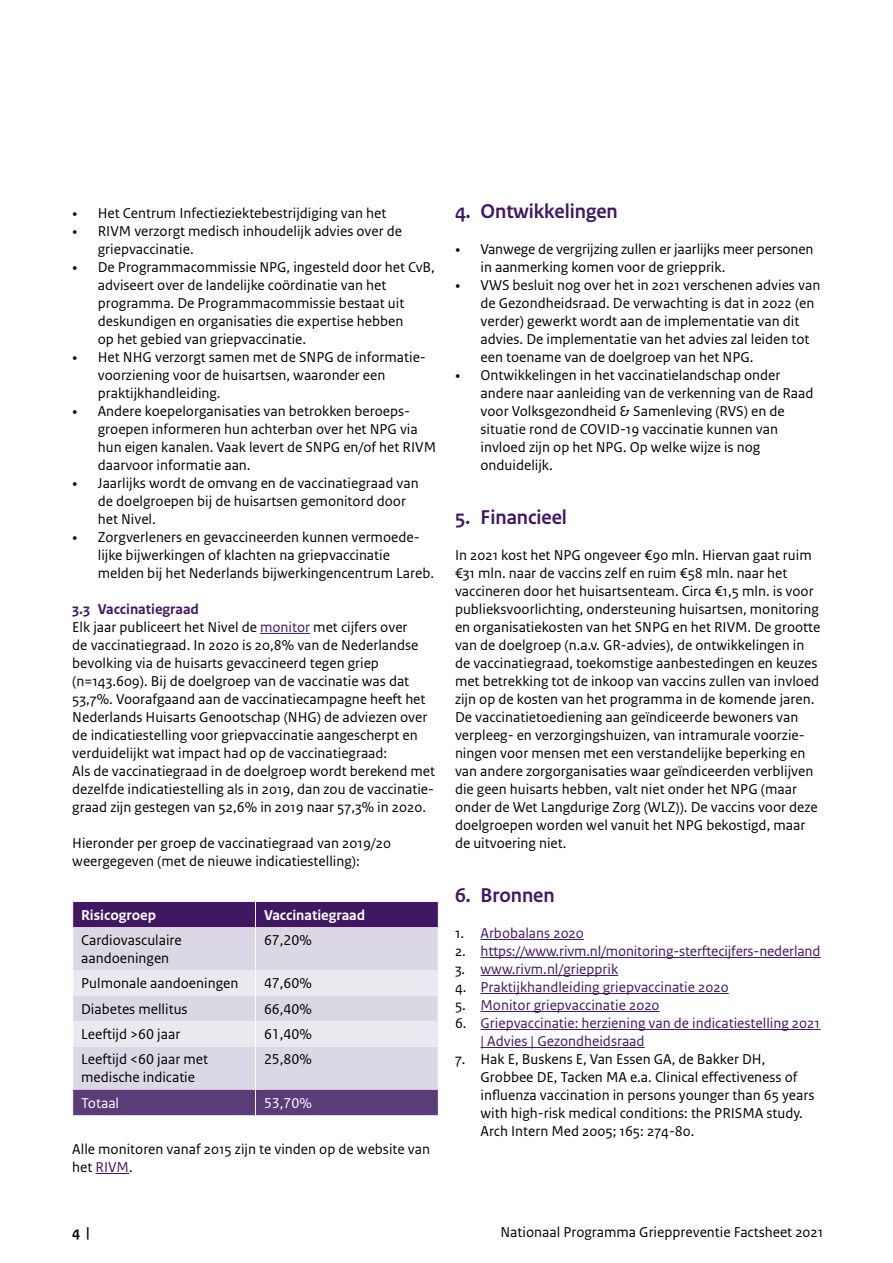
<style>
.page{position:relative;width:893px;height:1263px;background:#fff}
.page>*{position:absolute;margin:0;border:0;box-sizing:border-box;transform-origin:0 0}
._05_RIVM_Paragraafko{font:700 21px "Rijksoverheid Sans Heading";color:#411663}
._10_RIVM_Broodtekst{font:15px/18px "Rijksoverheid Sans Text";color:#000}
.t1{font:15px/18px "Rijksoverheid Sans Text";color:#411663}
._32_RIVM_Tabel_Brood{font:15px/18px "Rijksoverheid Sans Text";color:#000}
._31_RIVM_Tabel_Kop_1{font:700 15px "Rijksoverheid Sans Text";color:#fff}
._08_RIVM_Tussenkop{font:700 15px "Rijksoverheid Sans Text";color:#411663}
._32_RIVM_Tabel_Brood-2{font:15px "Rijksoverheid Sans Text";color:#fff}
.t2{font:700 15px "Rijksoverheid Sans Text";color:#000}
.s1{font-family:"Rijksoverheid Serif"}
.s2{color:#411663}
.s3{color:#000}
</style>
<div class="page">
<hr style="left:260px;top:633px;width:50px;height:1px;background:#411663">
<hr style="left:96px;top:1173px;width:33px;height:1px;background:#411663">
<div style="left:73px;top:927px;width:365px;height:163px;background:#dcd7e5"></div>
<hr style="left:255px;top:927px;width:1px;height:43px;background:#fff">
<hr style="left:255px;top:1046px;width:1px;height:44px;background:#fff">
<div style="left:72px;top:902px;width:367px;height:25px;background:#411663"></div>
<svg style="left:73px;top:970px;width:365px;height:76px;background:#e6e2ec"></svg>
<div style="left:72px;top:1090px;width:366px;height:25px;background:#5a3c78"></div>
<hr style="left:480px;top:939px;width:104px;height:1px;background:#411663">
<hr style="left:480px;top:957px;width:341px;height:1px;background:#411663">
<hr style="left:480px;top:975px;width:138px;height:1px;background:#411663">
<hr style="left:480px;top:993px;width:249px;height:1px;background:#411663">
<hr style="left:480px;top:1011px;width:180px;height:1px;background:#411663">
<hr style="left:480px;top:1029px;width:341px;height:1px;background:#411663">
<hr style="left:480px;top:1047px;width:165px;height:1px;background:#411663">
<p class="_10_RIVM_Broodtekst" style="left:72px;top:204px;width:316px"><span class="s1">•</span> Het Centrum Infectieziektebestrijdiging van het</p>
<p class="_10_RIVM_Broodtekst" style="left:98px;top:222px;width:306px;text-indent:-26px"><span class="s1">•</span> RIVM verzorgt medisch inhoudelijk advies over de griepvaccinatie.</p>
<p class="_10_RIVM_Broodtekst" style="left:98px;top:258px;width:339px;text-indent:-26px"><span class="s1">•</span> De Programmacommissie NPG, ingesteld door het CvB, adviseert over de landelijke coördinatie van het programma. De Programmacommissie bestaat uit deskundigen en organisaties die expertise hebben<br>op het gebied van griepvaccinatie.</p>
<p class="_10_RIVM_Broodtekst" style="left:98px;top:348px;width:330px;text-indent:-26px"><span class="s1">•</span> Het NHG verzorgt samen met de SNPG de informatie&shy;voorziening voor de huisartsen, waaronder een praktijkhandleiding.</p>
<p class="_10_RIVM_Broodtekst" style="left:98px;top:402px;width:340px;text-indent:-26px"><span class="s1">•</span> Andere koepelorganisaties van betrokken beroeps&shy;groepen informeren hun achterban over het NPG via hun eigen kanalen. Vaak levert de SNPG en/of het RIVM daarvoor informatie aan.</p>
<p class="_10_RIVM_Broodtekst" style="left:98px;top:474px;width:322px;text-indent:-26px"><span class="s1">•</span> Jaarlijks wordt de omvang en de vaccinatiegraad van de doelgroepen bij de huisartsen gemonitord door het Nivel.</p>
<p class="_10_RIVM_Broodtekst" style="left:98px;top:528px;width:338px;text-indent:-26px"><span class="s1">•</span> Zorgverleners en gevaccineerden kunnen vermoede&shy;lijke bijwerkingen of klachten na griepvaccinatie melden bij het Nederlands bijwerkingencentrum Lareb.</p>
<h3 class="_08_RIVM_Tussenkop" style="left:72px;top:600px;width:128px">3.3 Vaccinatiegraad</h3>
<p class="_10_RIVM_Broodtekst" style="left:72px;top:618px;width:364px">Elk jaar publiceert het Nivel de <span class="s2">monitor</span> met cijfers over<br>de vaccinatiegraad. In 2020 is 20,8% van de Nederlandse bevolking via de huisarts gevaccineerd tegen griep (n=143.609). Bij de doelgroep van de vaccinatie was dat 53,7%. Voorafgaand aan de vaccinatiecampagne heeft het Nederlands Huisarts Genootschap (NHG) de adviezen over de indicatiestelling voor griepvaccinatie aangescherpt en verduidelijkt wat impact had op de vaccinatiegraad:<br>Als de vaccinatiegraad in de doelgroep wordt berekend met dezelfde indicatiestelling als in 2019, dan zou de vaccinatie&shy;graad zijn gestegen van 52,6% in 2019 naar 57,3% in 2020.</p>
<p class="_10_RIVM_Broodtekst" style="left:72px;top:834px;width:320px">Hieronder per groep de vaccinatiegraad van 2019/20 weergegeven (met de nieuwe indicatiestelling):</p>
<p class="_31_RIVM_Tabel_Kop_1" style="left:81px;top:906px;width:76px">Risicogroep</p>
<p class="_31_RIVM_Tabel_Kop_1" style="left:264px;top:906px;width:103px">Vaccinatiegraad</p>
<p class="_32_RIVM_Tabel_Brood" style="left:81px;top:931px;width:102px">Cardiovasculaire aandoeningen</p>
<p class="_32_RIVM_Tabel_Brood" style="left:264px;top:931px;width:49px">67,20%</p>
<p class="_32_RIVM_Tabel_Brood" style="left:81px;top:974px;width:159px">Pulmonale aandoeningen</p>
<p class="_32_RIVM_Tabel_Brood" style="left:264px;top:974px;width:49px">47,60%</p>
<p class="_32_RIVM_Tabel_Brood" style="left:81px;top:1000px;width:108px">Diabetes mellitus</p>
<p class="_32_RIVM_Tabel_Brood" style="left:264px;top:1000px;width:49px">66,40%</p>
<p class="_32_RIVM_Tabel_Brood" style="left:81px;top:1025px;width:101px">Leeftijd &gt;60 jaar</p>
<p class="_32_RIVM_Tabel_Brood" style="left:264px;top:1025px;width:49px">61,40%</p>
<p class="_32_RIVM_Tabel_Brood" style="left:81px;top:1050px;width:128px">Leeftijd &lt;60 jaar met medische indicatie</p>
<p class="_32_RIVM_Tabel_Brood" style="left:264px;top:1050px;width:49px">25,80%</p>
<p class="_32_RIVM_Tabel_Brood-2" style="left:81px;top:1094px;width:40px">Totaal</p>
<p class="_32_RIVM_Tabel_Brood-2" style="left:264px;top:1094px;width:49px">53,70%</p>
<p class="_10_RIVM_Broodtekst" style="left:72px;top:1140px;width:359px">Alle monitoren vanaf 2015 zijn te vinden op de website van het <span class="s2">RIVM</span>.</p>
<p class="_05_RIVM_Paragraafko" style="left:455px;top:199px;width:164px">4. Ontwikkelingen</p>
<p class="_10_RIVM_Broodtekst" style="left:480px;top:240px;width:334px;text-indent:-26px"><span class="s1">•</span> Vanwege de vergrijzing zullen er jaarlijks meer personen in aanmerking komen voor de griepprik.</p>
<p class="_10_RIVM_Broodtekst" style="left:480px;top:276px;width:341px;text-indent:-26px"><span class="s1">•</span> VWS besluit nog over het in 2021 verschenen advies van de Gezondheidsraad. De verwachting is dat in 2022 (en verder) gewerkt wordt aan de implementatie van dit advies. De implementatie van het advies zal leiden tot een toename van de doelgroep van het NPG.</p>
<p class="_10_RIVM_Broodtekst" style="left:480px;top:366px;width:334px;text-indent:-26px"><span class="s1">•</span> Ontwikkelingen in het vaccinatielandschap onder andere naar aanleiding van de verkenning van de Raad voor Volksgezondheid &amp; Samenleving (RVS) en de situatie rond de COVID-19 vaccinatie kunnen van invloed zijn op het NPG. Op welke wijze is nog onduidelijk.</p>
<p class="_05_RIVM_Paragraafko" style="left:455px;top:505px;width:114px">5. Financieel</p>
<p class="_10_RIVM_Broodtekst" style="left:455px;top:546px;width:367px">In 2021 kost het NPG ongeveer €90 mln. Hiervan gaat ruim €31 mln. naar de vaccins zelf en ruim €58 mln. naar het vaccineren door het huisartsenteam. Circa €1,5 mln. is voor publieksvoorlichting, ondersteuning huisartsen, monitoring en organisatiekosten van het SNPG en het RIVM. De grootte van de doelgroep (n.a.v. GR-advies), de ontwikkelingen in de vaccinatiegraad, toekomstige aanbestedingen en keuzes met betrekking tot de inkoop van vaccins zullen van invloed zijn op de kosten van het programma in de komende jaren.</p>
<p class="_10_RIVM_Broodtekst" style="left:455px;top:708px;width:364px">De vaccinatietoediening aan geïndiceerde bewoners van verpleeg- en verzorgingshuizen, van intramurale voorzie&shy;ningen voor mensen met een verstandelijke beperking en van andere zorgorganisaties waar geïndiceerden verblijven die geen huisarts hebben, valt niet onder het NPG (maar onder de Wet Langdurige Zorg (WLZ)). De vaccins voor deze doelgroepen worden wel vanuit het NPG bekostigd, maar de uitvoering niet.</p>
<p class="_05_RIVM_Paragraafko" style="left:455px;top:883px;width:101px">6. Bronnen</p>
<p class="t1" style="left:455px;top:924px;width:130px"><span class="s3">1.</span> Arbobalans 2020</p>
<p class="t1" style="left:455px;top:942px;width:367px"><span class="s3">2.</span> https://www.rivm.nl/monitoring-sterftecijfers-nederland</p>
<p class="t1" style="left:455px;top:960px;width:165px"><span class="s3">3.</span> www.rivm.nl/griepprik</p>
<p class="t1" style="left:455px;top:978px;width:275px"><span class="s3">4.</span> Praktijkhandleiding griepvaccinatie 2020</p>
<p class="t1" style="left:455px;top:996px;width:206px"><span class="s3">5.</span> Monitor griepvaccinatie 2020</p>
<p class="t1" style="left:480px;top:1014px;width:341px;text-indent:-26px"><span class="s3">6.</span> Griepvaccinatie: herziening van de indicatiestelling 2021 | Advies | Gezondheidsraad</p>
<p class="_10_RIVM_Broodtekst" style="left:480px;top:1050px;width:335px;text-indent:-26px">7. Hak E, Buskens E, Van Essen GA, de Bakker DH, Grobbee DE, Tacken MA e.a. Clinical effectiveness of influenza vaccination in persons younger than 65 years with high-risk medical conditions: the PRISMA study.<br>Arch Intern Med 2005; 165: 274-80.</p>
<p class="t2" style="left:72px;top:1223px;width:19px">4 |</p>
<p class="_10_RIVM_Broodtekst" style="left:500px;top:1223px;width:324px">Nationaal Programma Grieppreventie Factsheet 2021</p>
</div>
